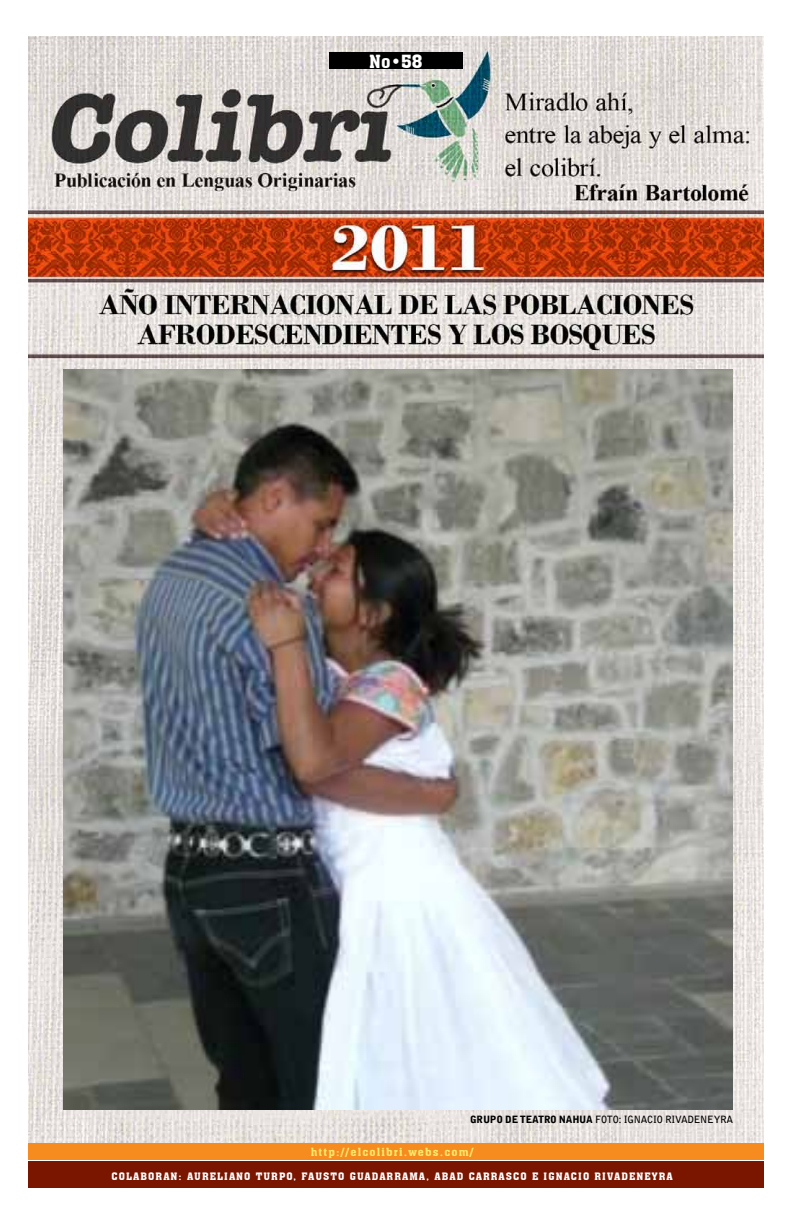
<style>
.page{position:relative;width:792px;height:1224px;background:#fff}
.page>*{position:absolute;margin:0;border:0;box-sizing:border-box;transform-origin:0 0}
.t1{font:17.7px "Aachen BT";color:#fff}
.t2{font:11px "Aachen BT";letter-spacing:.1em;color:#ffe96b;scale:1.04 1}
.t3{font:10px "Aachen BT";letter-spacing:.1em;color:#fff;scale:1.04 1}
.t4{font:700 10px "Bell Gothic Std";letter-spacing:-.025em;color:#000}
.s1{font-weight:900}
</style>
<div class="page">
<img style="left:28px;top:36px;width:736px;height:1107px">
<div style="left:28px;top:1143px;width:736px;height:16px;background:#f68b1f"></div>
<div style="left:28px;top:1161px;width:736px;height:27px;background:#7a1600"></div>
<div style="left:329px;top:52px;width:134px;height:17px;background:#000"></div>
<img style="left:64px;top:369px;width:669px;height:741px">
<h1 class="t1" style="left:369px;top:51px;width:55px">NO•58</h1>
<p class="t4" style="left:470px;top:1114px;width:265px"><span class="s1">GRUPO DE TEATRO NAHUA</span> FOTO: IGNACIO RIVADENEYRA</p>
<p class="t2" style="left:311px;top:1145px;width:158px">HTTP://ELCOLIBRI.WEBS.COM/</p>
<p class="t3" style="left:112px;top:1170px;width:442px">COLABORAN: AURELIANO TURPO, FAUSTO GUADARRAMA, ABAD CARRASCO E IGNACIO</p>
<p class="t3" style="left:595px;top:1170px;width:27px">RIVADE</p>
<p class="t3" style="left:637px;top:1170px;width:29px">NEYRA</p>
</div>
